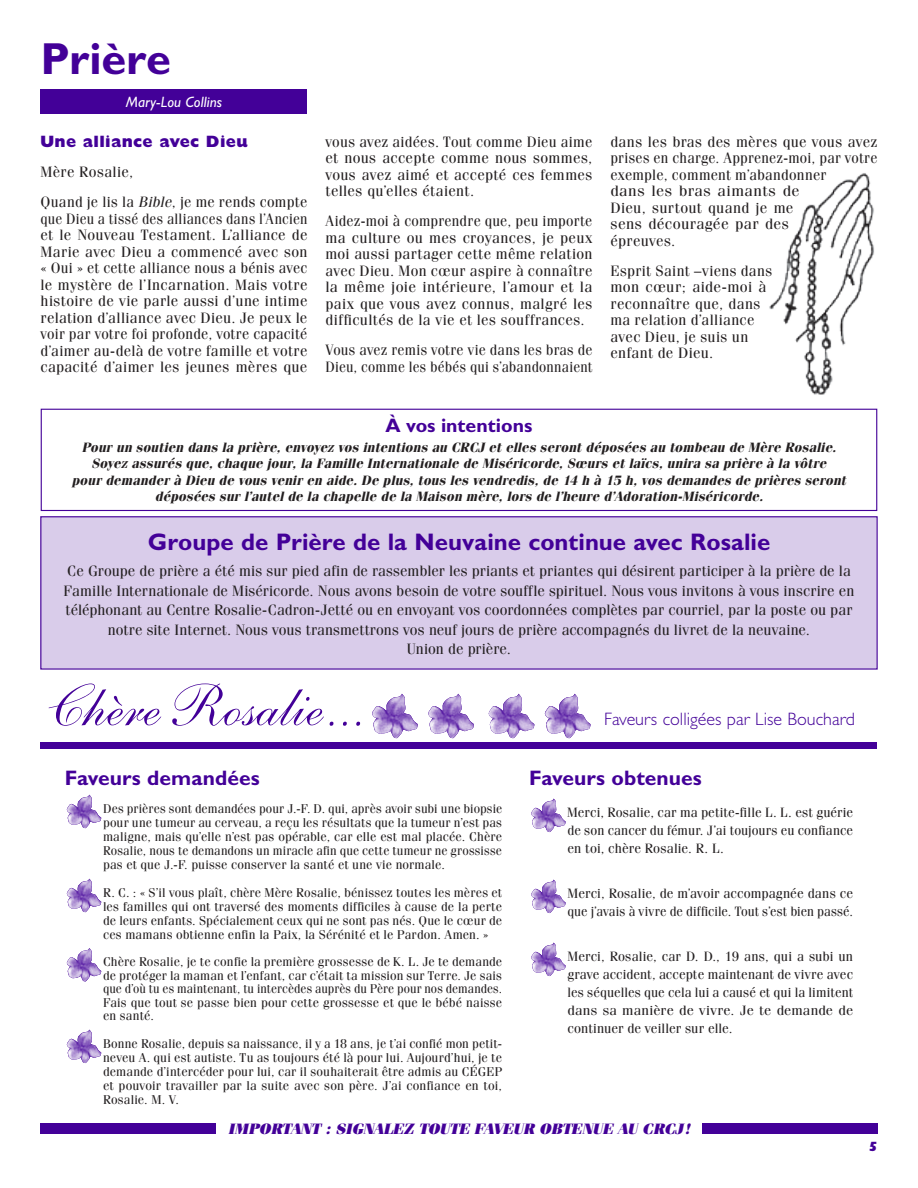
<style>
.page{position:relative;width:918px;height:1188px;background:#fff}
.page>*{position:absolute;margin:0;border:0;box-sizing:border-box;transform-origin:0 0}
.t1{font:60px "Shelley Andante Script";color:#430098}
.t2{font:700 45px "Gill Sans";letter-spacing:-.005em;color:#430098}
.t3{font:700 24px "Gill Sans";color:#430098}
.t4{font:700 21px "Gill Sans";color:#430098}
.t5{font:700 19.5px "Gill Sans";color:#430098}
.t6{font:300 18px "Gill Sans";color:#430098}
.t7{font:800 16.5px "Gill Sans";letter-spacing:.02em;color:#430098}
.t8{font:15px/16.5px "Fenice";letter-spacing:.015em;color:#231f20}
.t9{font:15px/16.5px "Fenice";letter-spacing:.015em;color:#231f20;text-align:justify;scale:.92 1}
.t10{font:15px/16.5px "Fenice";letter-spacing:.015em;color:#231f20;text-align:justify;scale:.95 1}
.t11{font:italic 900 15px "Fenice";letter-spacing:.005em;color:#430098}
.t12{font:italic 15px "Gill Sans";letter-spacing:.015em;color:#fff}
.t13{font:13.5px/18px "Fenice";letter-spacing:.005em;color:#231f20;text-align:justify}
.t14{font:italic 700 13.5px/16.5px "Fenice";letter-spacing:.005em;color:#231f20;text-align:center}
.t15{font:800 13.5px "Gill Sans";color:#430098}
.t16{font:12.75px/14.1px "Fenice";letter-spacing:.01em;color:#231f20;text-align:justify}
.s1{font-style:italic}
</style>
<div class="page">
<div style="left:40px;top:89px;width:268px;height:24px;background:#430098"></div>
<div style="left:40px;top:742px;width:838px;height:7px;background:#430098"></div>
<img style="left:488px;top:694px;width:47px;height:45px">
<img style="left:372px;top:694px;width:46px;height:45px">
<img style="left:544px;top:694px;width:47px;height:45px">
<img style="left:428px;top:694px;width:46px;height:45px">
<div style="left:41px;top:517px;width:836px;height:152px;background:#d9ccea"></div>
<div style="left:40px;top:516px;width:838px;height:154px;border:1px solid #430098"></div>
<div style="left:41px;top:409px;width:836px;height:102px;border:1px solid #430098"></div>
<div style="left:702px;top:1123px;width:175px;height:11px;background:#430098"></div>
<div style="left:40px;top:1123px;width:176px;height:11px;background:#430098"></div>
<img style="left:769px;top:173px;width:105px;height:222px">
<img style="left:66px;top:795px;width:36px;height:33px">
<img style="left:66px;top:879px;width:36px;height:33px">
<img style="left:66px;top:948px;width:36px;height:34px">
<img style="left:66px;top:1030px;width:36px;height:33px">
<img style="left:531px;top:799px;width:35px;height:33px">
<img style="left:531px;top:880px;width:35px;height:33px">
<img style="left:531px;top:943px;width:35px;height:33px">
<h2 class="t2" style="left:40px;top:32px;width:132px">Prière</h2>
<p class="t12" style="left:126px;top:94px;width:98px">Mary-Lou Collins</p>
<p class="t7" style="left:40px;top:132px;width:209px">Une alliance avec Dieu</p>
<p class="t8" style="left:40px;top:157px;width:269px;line-height:30px">Mère Rosalie,<br>Quand je lis la <span class="s1">Bible</span>, je me rends compte</p>
<p class="t9" style="left:40px;top:210px;width:292px">que Dieu a tissé des alliances dans l’Ancien et le Nouveau Testament. L’alliance de Marie avec Dieu a commencé avec son « Oui » et cette alliance nous a bénis avec le mystère de l’Incarnation. Mais votre histoire de vie parle aussi d’une intime relation d’alliance avec Dieu. Je peux le voir par votre foi profonde, votre capacité d’aimer au-delà de votre famille et votre capacité d’aimer les jeunes mères que</p>
<p class="t8" style="left:325px;top:133px;width:269px;text-align:justify">vous avez aidées. Tout comme Dieu aime et nous accepte comme nous sommes, vous avez aimé et accepté ces femmes telles qu’elles étaient.</p>
<p class="t10" style="left:325px;top:213px;width:283px">Aidez-moi à comprendre que, peu importe ma culture ou mes croyances, je peux moi aussi partager cette même relation avec Dieu. Mon cœur aspire à connaître la même joie intérieure, l’amour et la paix que vous avez connus, malgré les difficultés de la vie et les souffrances.</p>
<p class="t10" style="left:325px;top:342px;width:283px">Vous avez remis votre vie dans les bras de<br>Dieu, comme les bébés qui s’abandonnaient</p>
<p class="t8" style="left:610px;top:133px;width:269px">dans les bras des mères que vous avez prises en charge. Apprenez-moi, par votre exemple, comment m’abandonner<br>dans les bras aimants de<br>Dieu, surtout quand je me<br>sens découragée par des<br>épreuves.</p>
<p class="t8" style="left:610px;top:262px;width:163px">Esprit Saint –viens dans mon cœur; aide-moi à reconnaître que, dans ma relation d’alliance avec Dieu, je suis un enfant de Dieu.</p>
<h3 class="t5" style="left:385px;top:414px;width:149px">À vos intentions</h3>
<p class="t14" style="left:72px;top:439px;width:776px">Pour un soutien dans la prière, envoyez vos intentions au CRCJ et elles seront déposées au tombeau de Mère Rosalie.<br>Soyez assurés que, chaque jour, la Famille Internationale de Miséricorde, Sœurs et laïcs, unira sa prière à la vôtre<br>pour demander à Dieu de vous venir en aide. De plus, tous les vendredis, de 14 h à 15 h, vos demandes de prières seront déposées sur l’autel de la chapelle de la Maison mère, lors de l’heure d’Adoration-Miséricorde.</p>
<h3 class="t3" style="left:148px;top:527px;width:624px">Groupe de Prière de la Neuvaine continue avec Rosalie</h3>
<p class="t8" style="left:64px;top:561px;width:792px;line-height:19.5px;text-align:center">Ce Groupe de prière a été mis sur pied afin de rassembler les priants et priantes qui désirent participer à la prière de la Famille Internationale de Miséricorde. Nous avons besoin de votre souffle spirituel. Nous vous invitons à vous inscrire en téléphonant au Centre Rosalie-Cadron-Jetté ou en envoyant vos coordonnées complètes par courriel, par la poste ou par notre site Internet. Nous vous transmettrons vos neuf jours de prière accompagnés du livret de la neuvaine.<br>Union de prière.</p>
<h1 class="t1" style="left:40px;top:671px;width:314px">Chère Rosalie...</h1>
<h3 class="t4" style="left:65px;top:766px;width:196px">Faveurs demandées</h3>
<p class="t16" style="left:103px;top:801px;width:401px">Des prières sont demandées pour J.-F. D. qui, après avoir subi une biopsie pour une tumeur au cerveau, a reçu les résultats que la tumeur n’est pas maligne, mais qu’elle n’est pas opérable, car elle est mal placée. Chère Rosalie, nous te demandons un miracle afin que cette tumeur ne grossisse pas et que J.-F. puisse conserver la santé et une vie normale.</p>
<p class="t16" style="left:103px;top:885px;width:401px">R. C. : « S’il vous plaît, chère Mère Rosalie, bénissez toutes les mères et les familles qui ont traversé des moments difficiles à cause de la perte de leurs enfants. Spécialement ceux qui ne sont pas nés. Que le cœur de ces mamans obtienne enfin la Paix, la Sérénité et le Pardon. Amen. »</p>
<p class="t16" style="left:103px;top:955px;width:401px;line-height:13.5px">Chère Rosalie, je te confie la première grossesse de K. L. Je te demande de protéger la maman et l’enfant, car c’était ta mission sur Terre. Je sais que d’où tu es maintenant, tu intercèdes auprès du Père pour nos demandes.<br>Fais que tout se passe bien pour cette grossesse et que le bébé naisse en santé.</p>
<p class="t16" style="left:103px;top:1036px;width:401px">Bonne Rosalie, depuis sa naissance, il y a 18 ans, je t’ai confié mon petit&shy;neveu A. qui est autiste. Tu as toujours été là pour lui. Aujourd’hui, je te demande d’intercéder pour lui, car il souhaiterait être admis au CÉGEP et pouvoir travailler par la suite avec son père. J’ai confiance en toi, Rosalie. M. V.</p>
<h3 class="t6" style="left:604px;top:709px;width:252px">Faveurs colligées par Lise Bouchard</h3>
<h3 class="t4" style="left:529px;top:766px;width:174px">Faveurs obtenues</h3>
<p class="t13" style="left:567px;top:803px;width:287px">Merci, Rosalie, car ma petite-fille L. L. est guérie de son cancer du fémur. J’ai toujours eu confiance en toi, chère Rosalie. R. L.</p>
<p class="t13" style="left:568px;top:884px;width:287px">Merci, Rosalie, de m’avoir accompagnée dans ce que j’avais à vivre de difficile. Tout s’est bien passé.</p>
<p class="t13" style="left:568px;top:947px;width:287px">Merci, Rosalie, car D. D., 19 ans, qui a subi un grave accident, accepte maintenant de vivre avec les séquelles que cela lui a causé et qui la limitent dans sa manière de vivre. Je te demande de continuer de veiller sur elle.</p>
<p class="t11" style="left:228px;top:1120px;width:463px">IMPORTANT : SIGNALEZ TOUTE FAVEUR OBTENUE AU CRCJ!</p>
<p class="t15" style="left:868px;top:1138px;width:11px">5</p>
</div>
